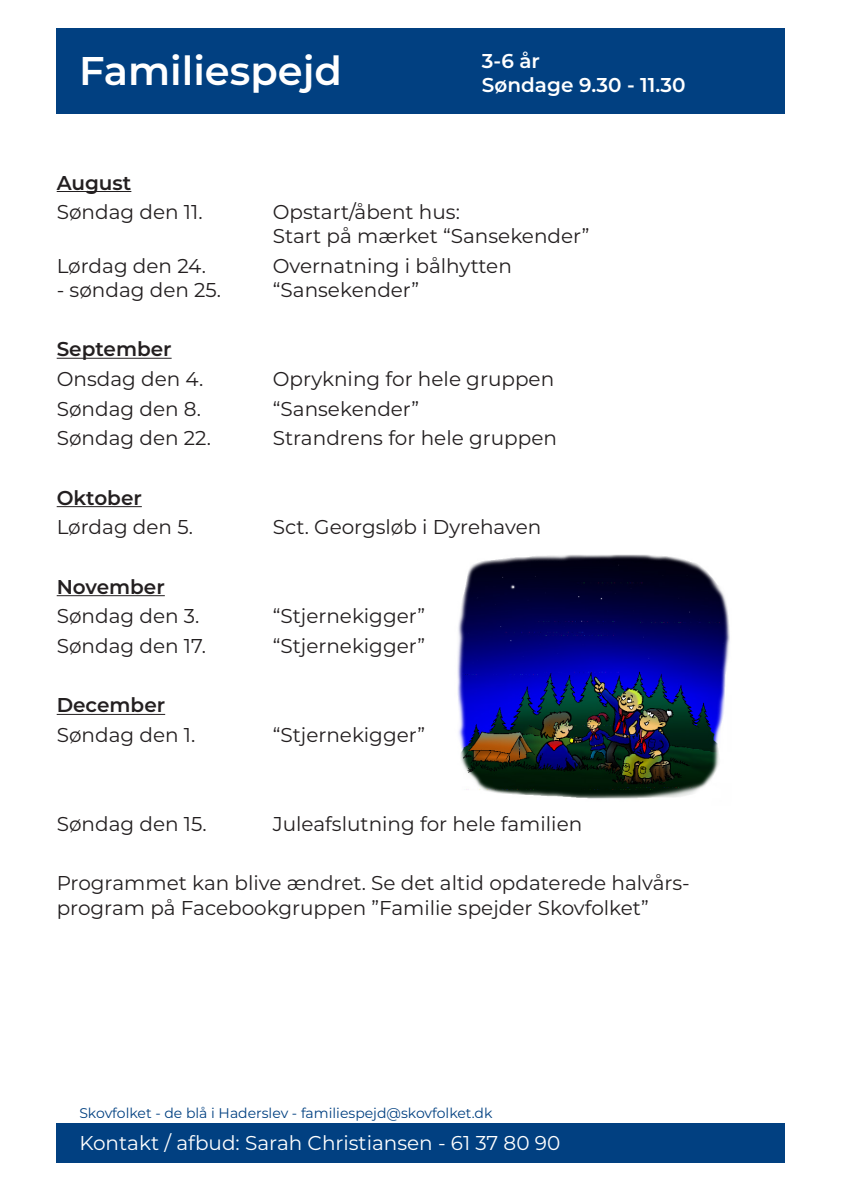
<style>
.page{position:relative;width:842px;height:1191px;background:#fff}
.page>*{position:absolute;margin:0;border:0;box-sizing:border-box;transform-origin:0 0}
.t1{font:600 40px "Montserrat";color:#fff}
.t2{font:20px/24px "Montserrat";color:#231f20}
.t3{font:20px "Montserrat";color:#fff}
.t4{font:600 20px "Montserrat";color:#231f20}
.t5{font:600 20px/24px "Montserrat";color:#fff}
.t6{font:14px "Montserrat";color:#014081}
</style>
<div class="page">
<div style="left:56px;top:28px;width:729px;height:85px;background:#014081"></div>
<div style="left:57px;top:1123px;width:728px;height:39px;background:#014081"></div>
<hr style="left:57px;top:191px;width:74px;height:1px;background:#231f20">
<hr style="left:57px;top:358px;width:115px;height:1px;background:#231f20">
<hr style="left:57px;top:506px;width:85px;height:1px;background:#231f20">
<hr style="left:57px;top:595px;width:108px;height:1px;background:#231f20">
<hr style="left:57px;top:714px;width:108px;height:1px;background:#231f20">
<img style="left:457px;top:554px;width:273px;height:245px">
<p class="t1" style="left:79px;top:42px;width:264px">Familiespejd</p>
<p class="t5" style="left:482px;top:48px;width:205px">3-6 år<br>Søndage 9.30 - 11.30</p>
<p class="t4" style="left:57px;top:168px;width:76px">August</p>
<p class="t2" style="left:57px;top:199px;width:147px">Søndag den 11.</p>
<p class="t2" style="left:273px;top:199px;width:318px">Opstart/åbent hus:<br>Start på mærket “Sansekender”</p>
<p class="t2" style="left:57px;top:253px;width:151px">Lørdag den 24.</p>
<p class="t2" style="left:273px;top:253px;width:241px">Overnatning i bålhytten</p>
<p class="t2" style="left:57px;top:277px;width:166px">- søndag den 25.</p>
<p class="t2" style="left:273px;top:277px;width:148px">“Sansekender”</p>
<p class="t4" style="left:57px;top:335px;width:116px">September</p>
<p class="t2" style="left:57px;top:366px;width:148px">Onsdag den 4.</p>
<p class="t2" style="left:273px;top:366px;width:283px">Oprykning for hele gruppen</p>
<p class="t2" style="left:57px;top:396px;width:146px">Søndag den 8.</p>
<p class="t2" style="left:273px;top:396px;width:148px">“Sansekender”</p>
<p class="t2" style="left:57px;top:425px;width:156px">Søndag den 22.</p>
<p class="t2" style="left:273px;top:425px;width:286px">Strandrens for hele gruppen</p>
<p class="t4" style="left:57px;top:483px;width:87px">Oktober</p>
<p class="t2" style="left:57px;top:514px;width:138px">Lørdag den 5.</p>
<p class="t2" style="left:273px;top:514px;width:270px">Sct. Georgsløb i Dyrehaven</p>
<p class="t4" style="left:57px;top:572px;width:110px">November</p>
<p class="t2" style="left:57px;top:603px;width:144px">Søndag den 3.</p>
<p class="t2" style="left:273px;top:603px;width:154px">“Stjernekigger”</p>
<p class="t2" style="left:57px;top:633px;width:151px">Søndag den 17.</p>
<p class="t2" style="left:273px;top:633px;width:154px">“Stjernekigger”</p>
<p class="t4" style="left:57px;top:691px;width:110px">December</p>
<p class="t2" style="left:57px;top:722px;width:140px">Søndag den 1.</p>
<p class="t2" style="left:273px;top:722px;width:154px">“Stjernekigger”</p>
<p class="t2" style="left:57px;top:811px;width:151px">Søndag den 15.</p>
<p class="t2" style="left:273px;top:811px;width:311px">Juleafslutning for hele familien</p>
<p class="t2" style="left:57px;top:870px;width:635px">Programmet kan blive ændret. Se det altid opdaterede halvårs&shy;program på Facebookgruppen ”Familie spejder Skovfolket”</p>
<p class="t6" style="left:79px;top:1103px;width:415px">Skovfolket - de blå i Haderslev - familiespejd@skovfolket.dk</p>
<p class="t3" style="left:79px;top:1128px;width:482px">Kontakt / afbud: Sarah Christiansen - 61 37 80 90</p>
</div>
